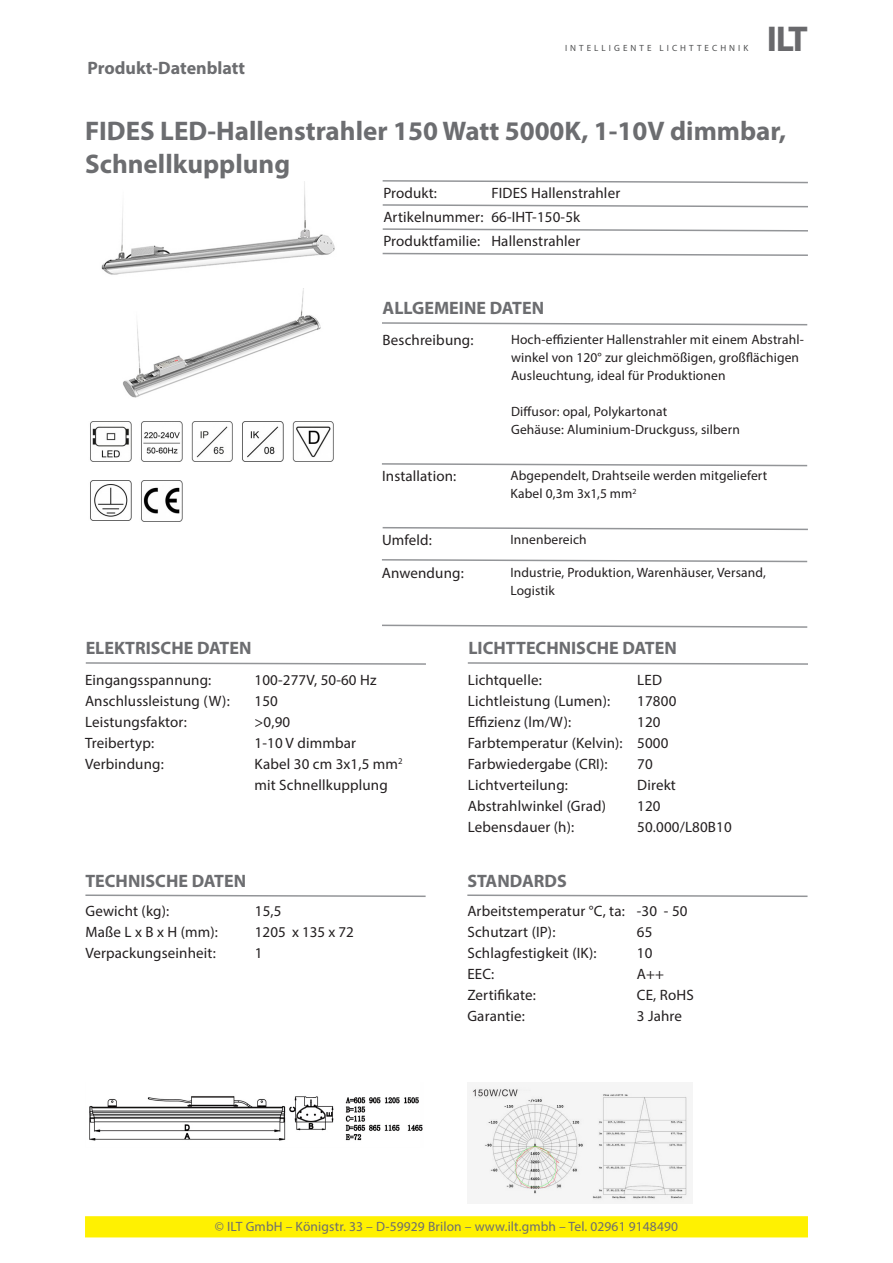
<style>
.page{position:relative;width:893px;height:1263px;background:#fff}
.page>*{position:absolute;margin:0;border:0;box-sizing:border-box;transform-origin:0 0}
.t1{font:700 36px "Myriad Pro";color:#69696c}
.Titel{font:700 27px/32.4px "Myriad Pro";color:#6c6d70}
.Überschrift{font:700 18px "Myriad Pro";color:#6c6d70}
.Fließtext{font:15px "Myriad Pro";letter-spacing:.01em;color:#231f20}
.Fließtext-2{font:13.5px/18px "Myriad Pro";letter-spacing:.01em;color:#231f20}
.t2{font:13.5px "Myriad Pro";letter-spacing:.01em;color:#6c6d70}
.t3{font:9px "Myriad Pro";letter-spacing:.34em;color:#4e4f50}
</style>
<div class="page">
<img style="left:90px;top:421px;width:244px;height:40px">
<img style="left:90px;top:480px;width:93px;height:41px">
<svg style="left:382px;top:204px;width:426px;height:4px"></svg>
<svg style="left:382px;top:228px;width:426px;height:4px"></svg>
<svg style="left:382px;top:252px;width:426px;height:4px"></svg>
<svg style="left:382px;top:180px;width:426px;height:4px"></svg>
<svg style="left:382px;top:322px;width:426px;height:4px"></svg>
<svg style="left:382px;top:463px;width:426px;height:4px"></svg>
<svg style="left:382px;top:527px;width:426px;height:4px"></svg>
<svg style="left:382px;top:559px;width:426px;height:4px"></svg>
<svg style="left:382px;top:624px;width:426px;height:4px"></svg>
<svg style="left:467px;top:662px;width:341px;height:3px"></svg>
<svg style="left:85px;top:662px;width:341px;height:3px"></svg>
<svg style="left:85px;top:894px;width:341px;height:3px"></svg>
<svg style="left:467px;top:894px;width:341px;height:3px"></svg>
<img style="left:469px;top:1087px;width:221px;height:115px">
<img style="left:89px;top:1096px;width:334px;height:45px">
<img style="left:123px;top:288px;width:198px;height:110px">
<img style="left:101px;top:182px;width:234px;height:93px">
<div style="left:85px;top:1216px;width:723px;height:21px;background:#fff101;border:2px solid #fff101"></div>
<p class="Überschrift" style="left:87px;top:56px;width:159px">Produkt-Datenblatt</p>
<p class="t3" style="left:565px;top:43px;width:185px">INTELLIGENTE LICHTTECHNIK</p>
<h1 class="t1" style="left:767px;top:16px;width:43px">ILT</h1>
<p class="Titel" style="left:85px;top:114px;width:702px">FIDES LED-Hallenstrahler 150 Watt 5000K, 1-10V dimmbar,<br>Schnellkupplung</p>
<p class="Fließtext" style="left:383px;top:184px;width:55px">Produkt:</p>
<p class="Fließtext" style="left:491px;top:184px;width:130px">FIDES Hallenstrahler</p>
<p class="Fließtext" style="left:383px;top:208px;width:198px">Artikelnummer: 66-IHT-150-5k</p>
<p class="Fließtext" style="left:383px;top:232px;width:199px">Produktfamilie: Hallenstrahler</p>
<p class="Überschrift" style="left:383px;top:297px;width:163px">ALLGEMEINE DATEN</p>
<p class="Fließtext-2" style="left:511px;top:330px;width:294px">Hoch-effizienter Hallenstrahler mit einem Abstrahl&shy;winkel von 120° zur gleichmößigen, großflächigen<br>Ausleuchtung, ideal für Produktionen</p>
<p class="Fließtext-2" style="left:511px;top:402px;width:158px">Diffusor: opal, Polykartonat</p>
<p class="Fließtext-2" style="left:511px;top:420px;width:230px">Gehäuse: Aluminium-Druckguss, silbern</p>
<p class="Fließtext" style="left:382px;top:467px;width:76px">Installation:</p>
<p class="Fließtext-2" style="left:510px;top:467px;width:258px">Abgependelt, Drahtseile werden mitgeliefert</p>
<p class="Fließtext-2" style="left:510px;top:485px;width:128px">Kabel 0,3m 3x1,5 mm<sup>2</sup></p>
<p class="Fließtext" style="left:382px;top:531px;width:51px">Umfeld:</p>
<p class="Fließtext-2" style="left:510px;top:530px;width:78px">Innenbereich</p>
<p class="Fließtext" style="left:382px;top:564px;width:83px">Anwendung:</p>
<p class="Fließtext-2" style="left:510px;top:563px;width:257px">Industrie, Produktion, Warenhäuser, Versand,<br>Logistik</p>
<p class="Fließtext" style="left:383px;top:331px;width:92px">Beschreibung:</p>
<p class="Überschrift" style="left:86px;top:637px;width:167px">ELEKTRISCHE DATEN</p>
<p class="Überschrift" style="left:468px;top:637px;width:210px">LICHTTECHNISCHE DATEN</p>
<p class="Fließtext" style="left:85px;top:671px;width:128px">Eingangsspannung:</p>
<p class="Fließtext" style="left:255px;top:671px;width:124px">100-277V, 50-60 Hz</p>
<p class="Fließtext" style="left:85px;top:692px;width:146px">Anschlussleistung (W):</p>
<p class="Fließtext" style="left:255px;top:692px;width:25px">150</p>
<p class="Fließtext" style="left:85px;top:713px;width:103px">Leistungsfaktor:</p>
<p class="Fließtext" style="left:255px;top:713px;width:37px">&gt;0,90</p>
<p class="Fließtext" style="left:85px;top:734px;width:71px">Treibertyp:</p>
<p class="Fließtext" style="left:255px;top:734px;width:103px">1-10 V dimmbar</p>
<p class="Fließtext" style="left:85px;top:755px;width:80px">Verbindung:</p>
<p class="Fließtext" style="left:255px;top:755px;width:150px">Kabel 30 cm 3x1,5 mm<sup>2</sup></p>
<p class="Fließtext" style="left:255px;top:776px;width:135px">mit Schnellkupplung</p>
<p class="Überschrift" style="left:85px;top:869px;width:162px">TECHNISCHE DATEN</p>
<p class="Fließtext" style="left:85px;top:901px;width:85px">Gewicht (kg):</p>
<p class="Fließtext" style="left:255px;top:901px;width:28px">15,5</p>
<p class="Fließtext" style="left:85px;top:922px;width:134px">Maße L x B x H (mm):</p>
<p class="Fließtext" style="left:255px;top:922px;width:101px">1205 x 135 x 72</p>
<p class="Fließtext" style="left:85px;top:943px;width:132px">Verpackungseinheit:</p>
<p class="Fließtext" style="left:255px;top:943px;width:9px">1</p>
<p class="Fließtext" style="left:468px;top:671px;width:76px">Lichtquelle:</p>
<p class="Fließtext" style="left:637px;top:671px;width:26px">LED</p>
<p class="Fließtext" style="left:468px;top:692px;width:144px">Lichtleistung (Lumen):</p>
<p class="Fließtext" style="left:637px;top:692px;width:41px">17800</p>
<p class="Fließtext" style="left:468px;top:713px;width:105px">Effizienz (lm/W):</p>
<p class="Fließtext" style="left:637px;top:713px;width:25px">120</p>
<p class="Fließtext" style="left:468px;top:734px;width:202px">Farbtemperatur (Kelvin): 5000</p>
<p class="Fließtext" style="left:468px;top:755px;width:141px">Farbwiedergabe (CRI):</p>
<p class="Fließtext" style="left:637px;top:755px;width:17px">70</p>
<p class="Fließtext" style="left:468px;top:776px;width:102px">Lichtverteilung:</p>
<p class="Fließtext" style="left:637px;top:776px;width:40px">Direkt</p>
<p class="Fließtext" style="left:468px;top:797px;width:140px">Abstrahlwinkel (Grad)</p>
<p class="Fließtext" style="left:637px;top:797px;width:25px">120</p>
<p class="Fließtext" style="left:468px;top:818px;width:108px">Lebensdauer (h):</p>
<p class="Fließtext" style="left:637px;top:818px;width:96px">50.000/L80B10</p>
<p class="Überschrift" style="left:467px;top:869px;width:101px">STANDARDS</p>
<p class="Fließtext" style="left:467px;top:901px;width:222px">Arbeitstemperatur °C, ta: -30 - 50</p>
<p class="Fließtext" style="left:467px;top:922px;width:90px">Schutzart (IP):</p>
<p class="Fließtext" style="left:637px;top:922px;width:17px">65</p>
<p class="Fließtext" style="left:467px;top:943px;width:131px">Schlagfestigkeit (IK):</p>
<p class="Fließtext" style="left:637px;top:943px;width:17px">10</p>
<p class="Fließtext" style="left:467px;top:964px;width:29px">EEC:</p>
<p class="Fließtext" style="left:637px;top:964px;width:29px">A++</p>
<p class="Fließtext" style="left:467px;top:985px;width:70px">Zertifikate:</p>
<p class="Fließtext" style="left:637px;top:985px;width:58px">CE, RoHS</p>
<p class="Fließtext" style="left:467px;top:1006px;width:59px">Garantie:</p>
<p class="Fließtext" style="left:637px;top:1006px;width:47px">3 Jahre</p>
<p class="t2" style="left:215px;top:1218px;width:465px">© ILT GmbH – Königstr. 33 – D-59929 Brilon – www.ilt.gmbh – Tel. 02961 9148490</p>
</div>
